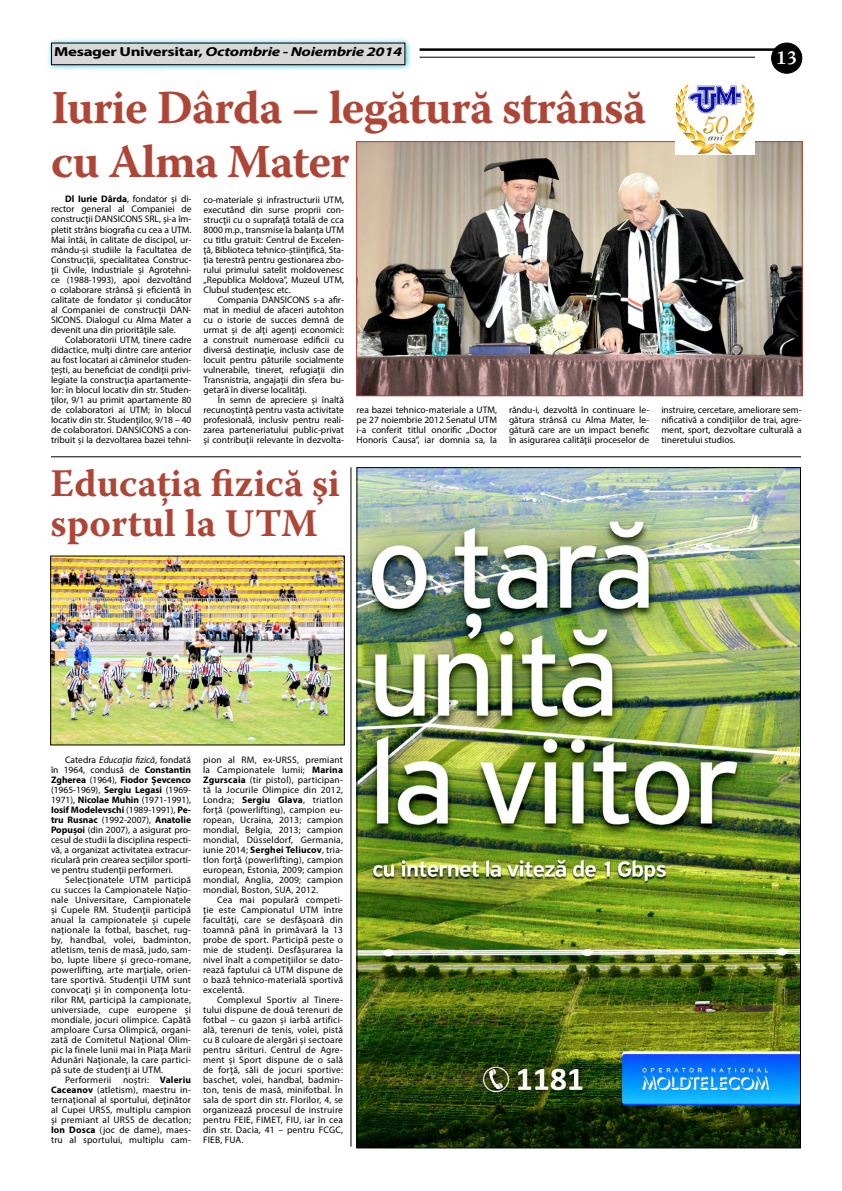
<style>
.page{position:relative;width:842px;height:1191px;background:#fff}
.page>*{position:absolute;margin:0;border:0;box-sizing:border-box;transform-origin:0 0}
.t1{font:700 47px/54px "Warnock Pro";letter-spacing:-.02em;color:#ae4637}
.t2{font:700 39px/40px "Warnock Pro";color:#ae4637}
.t3{font:700 20px "Adobe Jenson Pro";color:#fff}
.t4{font:italic 700 13px "Myriad Pro";letter-spacing:-.02em;color:#000;scale:1.3 1}
.t5{font:9.5px/10px "Myriad Pro";color:#000;text-align:justify}
.s1{font-style:normal}
.s2{font-weight:700}
.s3{font-style:italic}
</style>
<div class="page">
<div style="left:772px;top:43px;width:30px;height:30px;background:#000;border-radius:50%"></div>
<div style="left:771px;top:43px;width:31px;height:31px;border:1px solid #000;border-radius:50%"></div>
<hr style="left:420px;top:57px;width:335px;height:1px;background:#000">
<hr style="left:420px;top:48px;width:356px;height:3px;background:#000">
<div style="left:46px;top:37px;width:365px;height:34px;background:#00b1ec;opacity:.75"></div>
<div style="left:52px;top:43px;width:353px;height:22px;background:#d8d8d8"></div>
<div style="left:51px;top:43px;width:354px;height:22px;border:1px solid #000"></div>
<hr style="left:51px;top:456px;width:750px;height:1px;background:#000">
<img style="left:52px;top:558px;width:291px;height:185px">
<div style="left:50px;top:556px;width:295px;height:189px;border:1px solid #000"></div>
<img style="left:358px;top:143px;width:442px;height:251px">
<div style="left:356px;top:141px;width:446px;height:255px;border:1px solid #ae4637"></div>
<img style="left:359px;top:469px;width:440px;height:677px">
<hr style="left:351px;top:467px;width:1px;height:679px;background:#000">
<img style="left:675px;top:85px;width:80px;height:69px">
<h3 class="t4" style="left:54px;top:43px;width:269px"><span class="s1">Mesager Universitar,</span> Octombrie - Noiembrie 2014</h3>
<h1 class="t1" style="left:51px;top:80px;width:597px">Iurie Dârda – legătură strânsă cu Alma Mater</h1>
<p class="t5" style="left:51px;top:194px;width:142px;text-indent:14px"><span class="s2">Dl Iurie Dârda</span>, fondator şi di&shy;rector general al Companiei de construcţii DANSICONS SRL, şi-a îm&shy;pletit strâns biografia cu cea a UTM.<br>Mai întâi, în calitate de discipol, ur&shy;mându-şi studiile la Facultatea de Construcţii, specialitatea Construc&shy;ţii Civile, Industriale şi Agrotehni&shy;ce (1988-1993), apoi dezvoltând o colaborare strânsă şi eficientă în calitate de fondator şi conducător al Companiei de construcţii DAN-SICONS. Dialogul cu Alma Mater a devenit una din priorităţile sale.</p>
<p class="t5" style="left:51px;top:334px;width:142px;text-indent:14px">Colaboratorii UTM, tinere cadre didactice, mulţi dintre care anterior au fost locatari ai căminelor studen&shy;ţeşti, au beneficiat de condiţii privi&shy;legiate la construcţia apartamente&shy;lor: în blocul locativ din str. Studen&shy;ţilor, 9/1 au primit apartamente 80 de colaboratori ai UTM; în blocul locativ din str. Studenţilor, 9/18 – 40 de colaboratori. DANSICONS a con&shy;tribuit şi la dezvoltarea bazei tehni-</p>
<h3 class="t3" style="left:776px;top:46px;width:22px">13</h3>
<p class="t5" style="left:203px;top:194px;width:142px">co-materiale şi infrastructurii UTM, executând din surse proprii con&shy;strucţii cu o suprafaţă totală de cca 8000 m.p., transmise la balanţa UTM cu titlu gratuit: Centrul de Excelen&shy;ţă, Biblioteca tehnico-ştiinţifică, Sta&shy;ţia terestră pentru gestionarea zbo&shy;rului primului satelit moldovenesc „Republica Moldova”, Muzeul UTM, Clubul studenţesc etc.</p>
<p class="t5" style="left:203px;top:294px;width:142px;text-indent:14px">Compania DANSICONS s-a afir&shy;mat în mediul de afaceri autohton cu o istorie de succes demnă de urmat şi de alţi agenţi economici: a construit numeroase edificii cu diversă destinaţie, inclusiv case de locuit pentru păturile socialmente vulnerabile, tineret, refugiaţii din Transnistria, angajaţii din sfera bu&shy;getară în diverse localităţi.</p>
<p class="t5" style="left:203px;top:394px;width:142px;text-indent:14px">În semn de apreciere şi înaltă recunoştinţă pentru vasta activitate profesională, inclusiv pentru reali&shy;zarea parteneriatului public-privat şi contribuţii relevante în dezvolta-</p>
<h2 class="t2" style="left:51px;top:463px;width:291px">Educaţia fizică şi sportul la UTM</h2>
<p class="t5" style="left:357px;top:404px;width:142px">rea bazei tehnico-materiale a UTM, pe 27 noiembrie 2012 Senatul UTM i-a conferit titlul onorific „Doctor Honoris Causa”, iar domnia sa, la</p>
<p class="t5" style="left:509px;top:404px;width:142px">rându-i, dezvoltă în continuare le&shy;gătura strânsă cu Alma Mater, le&shy;gătură care are un impact benefic în asigurarea calităţii proceselor de</p>
<p class="t5" style="left:661px;top:404px;width:142px">instruire, cercetare, ameliorare sem&shy;nificativă a condiţiilor de trai, agre&shy;ment, sport, dezvoltare culturală a tineretului studios.</p>
<p class="t5" style="left:51px;top:754px;width:142px;text-indent:14px">Catedra <span class="s3">Educaţia fizică</span>, fondată în 1964, condusă de <span class="s2">Constantin Zgherea</span> (1964), <span class="s2">Fiodor Şevcenco </span>(1965-1969), <span class="s2">Sergiu Legasi</span> (1969- 1971), <span class="s2">Nicolae Muhin</span> (1971-1991), <span class="s2">Iosif Modelevschi</span> (1989-1991), <span class="s2">Pe&shy;tru Rusnac</span> (1992-2007), <span class="s2">Anatolie Popuşoi</span> (din 2007), a asigurat pro&shy;cesul de studii la disciplina respecti&shy;vă, a organizat activitatea extracur&shy;riculară prin crearea secţiilor sporti&shy;ve pentru studenţii performeri.</p>
<p class="t5" style="left:51px;top:874px;width:142px;text-indent:14px">Selecţionatele UTM participă cu succes la Campionatele Naţio&shy;nale Universitare, Campionatele şi Cupele RM. Studenţii participă anual la campionatele şi cupele naţionale la fotbal, baschet, rug&shy;by, handbal, volei, badminton, atletism, tenis de masă, judo, sam&shy;bo, lupte libere şi greco-romane, powerlifting, arte marţiale, orien&shy;tare sportivă. Studenţii UTM sunt convocaţi şi în componenţa lotu&shy;rilor RM, participă la campionate, universiade, cupe europene şi mondiale, jocuri olimpice. Capătă amploare Cursa Olimpică, organi&shy;zată de Comitetul Naţional Olim&shy;pic la finele lunii mai în Piaţa Marii Adunări Naţionale, la care partici&shy;pă sute de studenţi ai UTM.</p>
<p class="t5" style="left:51px;top:1074px;width:142px;text-indent:14px">Performerii noştri: <span class="s2">Valeriu Caceanov</span> (atletism), maestru in&shy;ternaţional al sportului, deţinător al Cupei URSS, multiplu campion şi premiant al URSS de decatlon; <span class="s2">Ion Dosca</span> (joc de dame), maes&shy;tru al sportului, multiplu cam-</p>
<p class="t5" style="left:203px;top:754px;width:142px">pion al RM, ex-URSS, premiant la Campionatele lumii; <span class="s2">Marina Zgurscaia</span> (tir pistol), participan&shy;tă la Jocurile Olimpice din 2012, Londra; <span class="s2">Sergiu Glava</span>, triatlon forţă (powerlifting), campion eu&shy;ropean, Ucraina, 2013; campion mondial, Belgia, 2013; campion mondial, Düsseldorf, Germania, iunie 2014; <span class="s2">Serghei Teliucov</span>, tria&shy;tlon forţă (powerlifting), campion european, Estonia, 2009; campion mondial, Anglia, 2009; campion mondial, Boston, SUA, 2012.</p>
<p class="t5" style="left:203px;top:894px;width:141px;text-indent:14px">Cea mai populară competi&shy;ţie este Campionatul UTM între facultăţi, care se desfăşoară din toamnă până în primăvară la 13 probe de sport. Participă peste o mie de studenţi. Desfăşurarea la nivel înalt a competiţiilor se dato&shy;rează faptului că UTM dispune de o bază tehnico-materială sportivă excelentă.</p>
<p class="t5" style="left:203px;top:994px;width:142px;text-indent:14px">Complexul Sportiv al Tinere&shy;tului dispune de două terenuri de fotbal – cu gazon şi iarbă artifici&shy;ală, terenuri de tenis, volei, pistă cu 8 culoare de alergări şi sectoare pentru sărituri. Centrul de Agre&shy;ment şi Sport dispune de o sală de forţă, săli de jocuri sportive: baschet, volei, handbal, badmin&shy;ton, tenis de masă, minifotbal. În sala de sport din str. Florilor, 4, se organizează procesul de instruire pentru FEIE, FIMET, FIU, iar în cea din str. Dacia, 41 – pentru FCGC, FIEB, FUA.</p>
</div>
